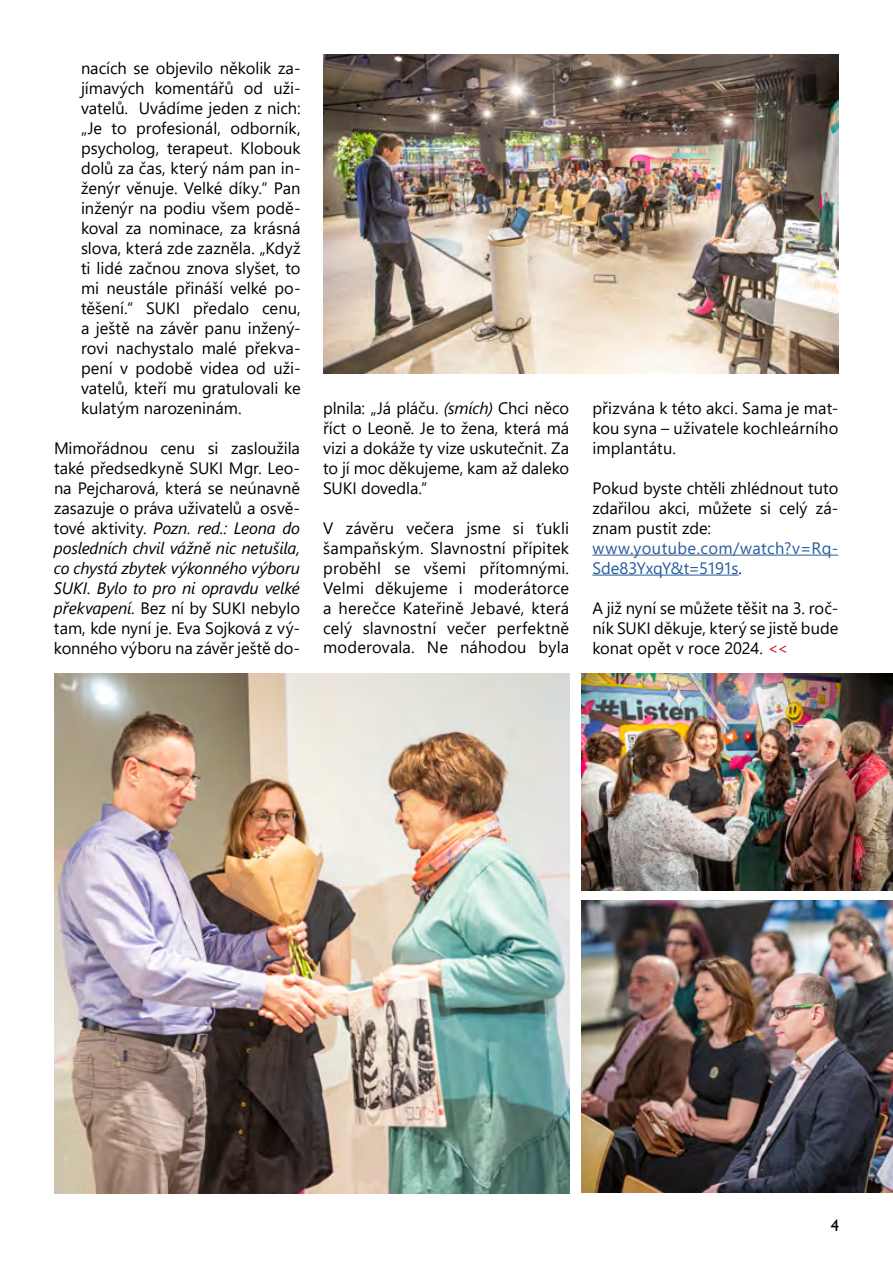
<style>
.page{position:relative;width:893px;height:1263px;background:#fff}
.page>*{position:absolute;margin:0;border:0;box-sizing:border-box;transform-origin:0 0}
.t1{font:16.5px/20px "Segoe UI";color:#000;text-align:justify}
.t2{font:16.5px/20px "Segoe UI";letter-spacing:.015em;color:#275b9b}
.t3{font:16.5px "Gill Sans";color:#000}
.s1{font-style:italic}
.s2{color:#000}
.s3{color:#cd1719}
</style>
<div class="page">
<hr style="left:592px;top:555px;width:246px;height:1px;background:#275b9b">
<hr style="left:592px;top:575px;width:147px;height:1px;background:#275b9b">
<img style="left:323px;top:54px;width:516px;height:319px">
<img style="left:54px;top:674px;width:516px;height:519px">
<img style="left:581px;top:674px;width:312px;height:216px">
<img style="left:581px;top:900px;width:312px;height:292px">
<p class="t1" style="left:81px;top:57px;width:221px">nacích se objevilo několik za&shy;jímavých komentářů od uži&shy;vatelů. Uvádíme jeden z nich: „Je to profesionál, odborník, psycholog, terapeut. Klobouk dolů za čas, který nám pan in&shy;ženýr věnuje. Velké díky.“ Pan inženýr na podiu všem podě&shy;koval za nominace, za krásná slova, která zde zazněla. „Když ti lidé začnou znova slyšet, to mi neustále přináší velké po&shy;těšení.“ SUKI předalo cenu, a ještě na závěr panu inžený&shy;rovi nachystalo malé překva&shy;pení v podobě videa od uži&shy;vatelů, kteří mu gratulovali ke kulatým narozeninám.</p>
<p class="t1" style="left:54px;top:436px;width:248px">Mimořádnou cenu si zasloužila také předsedkyně SUKI Mgr. Leo&shy;na Pejcharová, která se neúnavně zasazuje o práva uživatelů a osvě&shy;tové aktivity. <span class="s1">Pozn. red.: Leona do posledních chvil vážně nic netušila, co chystá zbytek výkonného výboru SUKI. Bylo to pro ni opravdu velké překvapení.</span> Bez ní by SUKI nebylo tam, kde nyní je. Eva Sojková z vý&shy;konného výboru na závěr ještě do-</p>
<p class="t1" style="left:323px;top:396px;width:248px">plnila: „Já pláču. <span class="s1">(smích)</span> Chci něco říct o Leoně. Je to žena, která má vizi a dokáže ty vize uskutečnit. Za to jí moc děkujeme, kam až daleko SUKI dovedla.“</p>
<p class="t1" style="left:323px;top:516px;width:248px">V závěru večera jsme si ťukli šampaňským. Slavnostní přípitek proběhl se všemi přítomnými.<br>Velmi děkujeme i moderátorce a herečce Kateřině Jebavé, která celý slavnostní večer perfektně moderovala. Ne náhodou byla</p>
<p class="t1" style="left:592px;top:396px;width:248px">přizvána k této akci. Sama je mat&shy;kou syna – uživatele kochleárního implantátu.</p>
<p class="t1" style="left:592px;top:476px;width:247px">Pokud byste chtěli zhlédnout tuto zdařilou akci, můžete si celý zá&shy;znam pustit zde:</p>
<p class="t2" style="left:592px;top:536px;width:247px">www.youtube.com/watch?v=Rq-<br>Sde83YxqY&amp;t=5191s<span class="s2">.</span></p>
<p class="t1" style="left:592px;top:596px;width:248px">A již nyní se můžete těšit na 3. roč&shy;ník SUKI děkuje, který se jistě bude konat opět v roce 2024. <span class="s3">&lt;&lt;</span></p>
<p class="t3" style="left:831px;top:1216px;width:10px">4</p>
</div>
